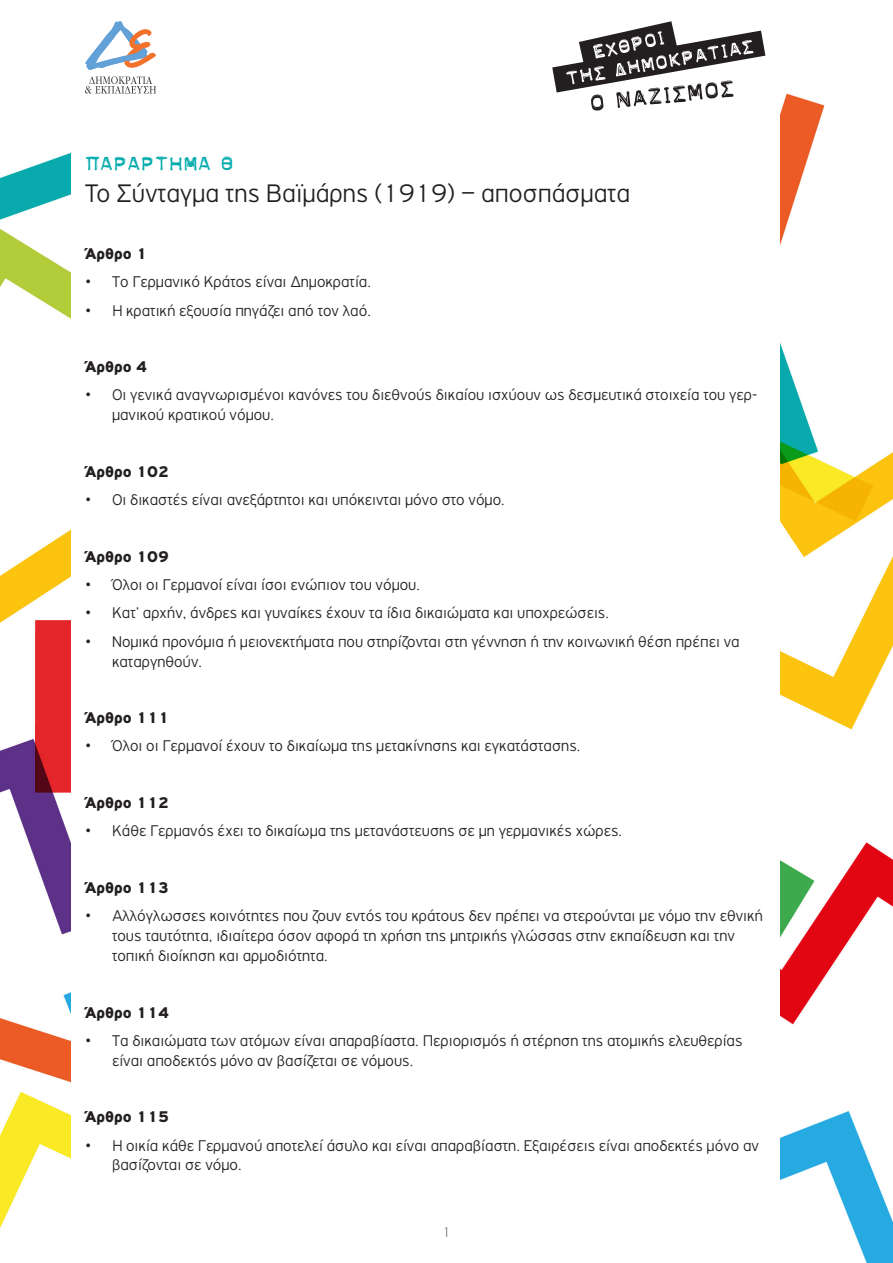
<style>
.page{position:relative;width:893px;height:1263px;background:#fff}
.page>*{position:absolute;margin:0;border:0;box-sizing:border-box;transform-origin:0 0}
.medium_title{font:300 27px "PF Highway Gothic";color:#231f20}
.body_justified{font:21px "PF Tapeomatic Low Pressure";color:#00aaad}
.t1{font:300 16.5px/19.8px "PF Highway Gothic";color:#231f20}
.body_justified-2{font:900 16.5px "PF Highway Gothic";color:#231f20}
.body{font:100 15px "PF Highway Gothic";color:#57585a}
</style>
<div class="page">
<svg style="left:85px;top:21px;width:71px;height:49px"></svg>
<svg style="left:85px;top:76px;width:71px;height:18px"></svg>
<svg style="left:552px;top:21px;width:213px;height:90px"></svg>
<img style="left:780px;top:93px;width:113px;height:1170px">
<img style="left:0;top:153px;width:70px;height:1076px">
<p class="body_justified" style="left:85px;top:151px;width:150px">ΠΑΡΑΡΤΗΜΑ Θ</p>
<p class="medium_title" style="left:85px;top:179px;width:547px">Το Σύνταγμα της Βαϊμάρης (1919) – αποσπάσματα</p>
<p class="body_justified-2" style="left:85px;top:244px;width:63px">Άρθρο 1</p>
<p class="t1" style="left:85px;top:272px;width:288px">• Το Γερμανικό Κράτος είναι Δημοκρατία.</p>
<p class="t1" style="left:85px;top:300px;width:288px">• Η κρατική εξουσία πηγάζει από τον λαό.</p>
<p class="body_justified-2" style="left:85px;top:358px;width:63px">Άρθρο 4</p>
<p class="t1" style="left:112px;top:385px;width:647px;text-indent:-27px">• Οι γενικά αναγνωρισμένοι κανόνες του διεθνούς δικαίου ισχύουν ως δεσμευτικά στοιχεία του γερ&shy;μανικού κρατικού νόμου.</p>
<p class="body_justified-2" style="left:85px;top:462px;width:85px">Άρθρο 102</p>
<p class="t1" style="left:85px;top:490px;width:421px">• Οι δικαστές είναι ανεξάρτητοι και υπόκεινται μόνο στο νόμο.</p>
<p class="body_justified-2" style="left:85px;top:547px;width:85px">Άρθρο 109</p>
<p class="t1" style="left:85px;top:575px;width:337px">• Όλοι οι Γερμανοί είναι ίσοι ενώπιον του νόμου.</p>
<p class="t1" style="left:85px;top:603px;width:526px">• Κατ’ αρχήν, άνδρες και γυναίκες έχουν τα ίδια δικαιώματα και υποχρεώσεις.</p>
<p class="t1" style="left:112px;top:631px;width:629px;text-indent:-27px">• Νομικά προνόμια ή μειονεκτήματα που στηρίζονται στη γέννηση ή την κοινωνική θέση πρέπει να καταργηθούν.</p>
<p class="body_justified-2" style="left:85px;top:708px;width:85px">Άρθρο 111</p>
<p class="t1" style="left:85px;top:736px;width:497px">• Όλοι οι Γερμανοί έχουν το δικαίωμα της μετακίνησης και εγκατάστασης.</p>
<p class="body_justified-2" style="left:85px;top:793px;width:85px">Άρθρο 112</p>
<p class="t1" style="left:85px;top:821px;width:539px">• Κάθε Γερμανός έχει το δικαίωμα της μετανάστευσης σε μη γερμανικές χώρες.</p>
<p class="body_justified-2" style="left:85px;top:878px;width:85px">Άρθρο 113</p>
<p class="t1" style="left:112px;top:906px;width:652px;text-indent:-27px">• Αλλόγλωσσες κοινότητες που ζουν εντός του κράτους δεν πρέπει να στερούνται με νόμο την εθνική τους ταυτότητα, ιδιαίτερα όσον αφορά τη χρήση της μητρικής γλώσσας στην εκπαίδευση και την τοπική διοίκηση και αρμοδιότητα.</p>
<p class="body_justified-2" style="left:85px;top:1003px;width:85px">Άρθρο 114</p>
<p class="t1" style="left:112px;top:1030px;width:632px;text-indent:-27px">• Τα δικαιώματα των ατόμων είναι απαραβίαστα. Περιορισμός ή στέρηση της ατομικής ελευθερίας είναι αποδεκτός μόνο αν βασίζεται σε νόμους.</p>
<p class="body_justified-2" style="left:85px;top:1108px;width:85px">Άρθρο 115</p>
<p class="t1" style="left:112px;top:1135px;width:648px;text-indent:-27px">• Η οικία κάθε Γερμανού αποτελεί άσυλο και είναι απαραβίαστη. Εξαιρέσεις είναι αποδεκτές μόνο αν βασίζονται σε νόμο.</p>
<p class="body" style="left:442px;top:1225px;width:10px">1</p>
</div>
